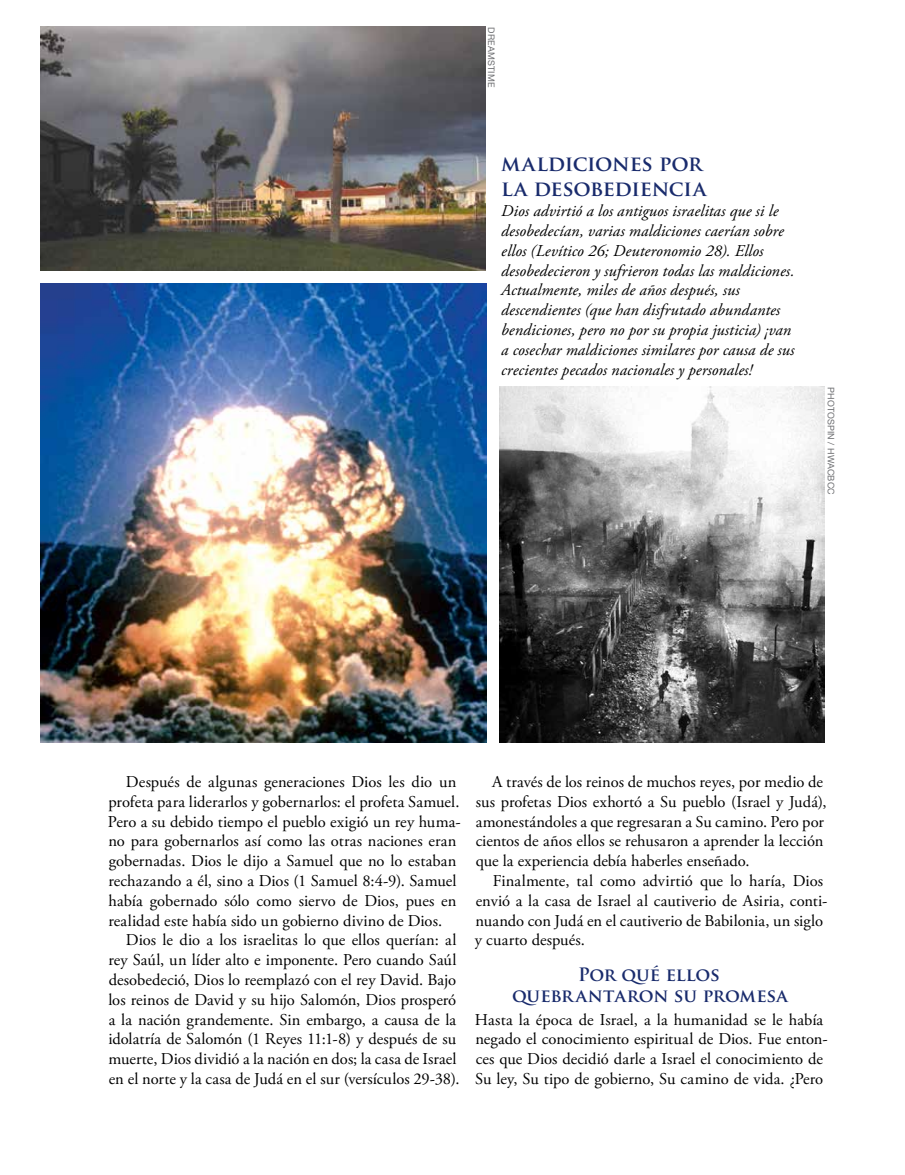
<style>
.page{position:relative;width:905px;height:1175px;background:#fff}
.page>*{position:absolute;margin:0;border:0;box-sizing:border-box;transform-origin:0 0}
.t1{font:700 21px/25.2px "Trajan Pro";letter-spacing:-.01em;color:#192b6c}
.t2{font:700 18px/21.6px "Trajan Pro";letter-spacing:-.01em;color:#192b6c;text-align:center}
.t3{font:16.5px/19.8px "Adobe Garamond Pro";letter-spacing:-.005em;color:#000}
.t4{font:italic 16.5px/19.8px "Adobe Garamond Pro";letter-spacing:.005em;color:#000}
.t5{font:9px "Helvetica Neue";letter-spacing:.02em;color:#6d6e71}
</style>
<div class="page">
<img style="left:40px;top:27px;width:445px;height:243px">
<img style="left:40px;top:284px;width:446px;height:458px">
<img style="left:500px;top:386px;width:324px;height:356px">
<p class="t5" style="left:498px;top:27px;width:62px;rotate:90deg">DREAMSTIME</p>
<p class="t1" style="left:501px;top:151px;width:206px">maldiciones por la desobediencia</p>
<p class="t4" style="left:501px;top:201px;width:295px">Dios advirtió a los antiguos israelitas que si le desobedecían, varias maldiciones caerían sobre ellos (Levítico 26; Deuteronomio 28). Ellos desobedecieron y sufrieron todas las maldiciones.<br>Actualmente, miles de años después, sus descendientes (que han disfrutado abundantes bendiciones, pero no por su propia justicia) ¡van a cosechar maldiciones similares por causa de sus crecientes pecados nacionales y personales!</p>
<p class="t5" style="left:837px;top:387px;width:109px;rotate:90deg">PHOTOSPIN / HWACBCC</p>
<p class="t3" style="left:108px;top:772px;width:354px;text-indent:18px">Después de algunas generaciones Dios les dio un profeta para liderarlos y gobernarlos: el profeta Samuel.<br>Pero a su debido tiempo el pueblo exigió un rey huma&shy;no para gobernarlos así como las otras naciones eran gobernadas. Dios le dijo a Samuel que no lo estaban rechazando a él, sino a Dios (1 Samuel 8:4-9). Samuel había gobernado sólo como siervo de Dios, pues en realidad este había sido un gobierno divino de Dios.</p>
<p class="t3" style="left:108px;top:930px;width:352px;text-indent:18px">Dios le dio a los israelitas lo que ellos querían: al rey Saúl, un líder alto e imponente. Pero cuando Saúl desobedeció, Dios lo reemplazó con el rey David. Bajo los reinos de David y su hijo Salomón, Dios prosperó a la nación grandemente. Sin embargo, a causa de la idolatría de Salomón (1 Reyes 11:1-8) y después de su muerte, Dios dividió a la nación en dos; la casa de Israel en el norte y la casa de Judá en el sur (versículos 29-38).</p>
<p class="t3" style="left:475px;top:772px;width:352px;text-indent:17px">A través de los reinos de muchos reyes, por medio de sus profetas Dios exhortó a Su pueblo (Israel y Judá), amonestándoles a que regresaran a Su camino. Pero por cientos de años ellos se rehusaron a aprender la lección que la experiencia debía haberles enseñado.</p>
<p class="t3" style="left:475px;top:871px;width:354px;text-indent:18px">Finalmente, tal como advirtió que lo haría, Dios envió a la casa de Israel al cautiverio de Asiria, conti&shy;nuando con Judá en el cautiverio de Babilonia, un siglo y cuarto después.</p>
<p class="t2" style="left:512px;top:963px;width:277px">Por qué ellos quebrantaron su promesa</p>
<p class="t3" style="left:475px;top:1010px;width:354px">Hasta la época de Israel, a la humanidad se le había negado el conocimiento espiritual de Dios. Fue enton&shy;ces que Dios decidió darle a Israel el conocimiento de Su ley, Su tipo de gobierno, Su camino de vida. ¿Pero</p>
</div>
